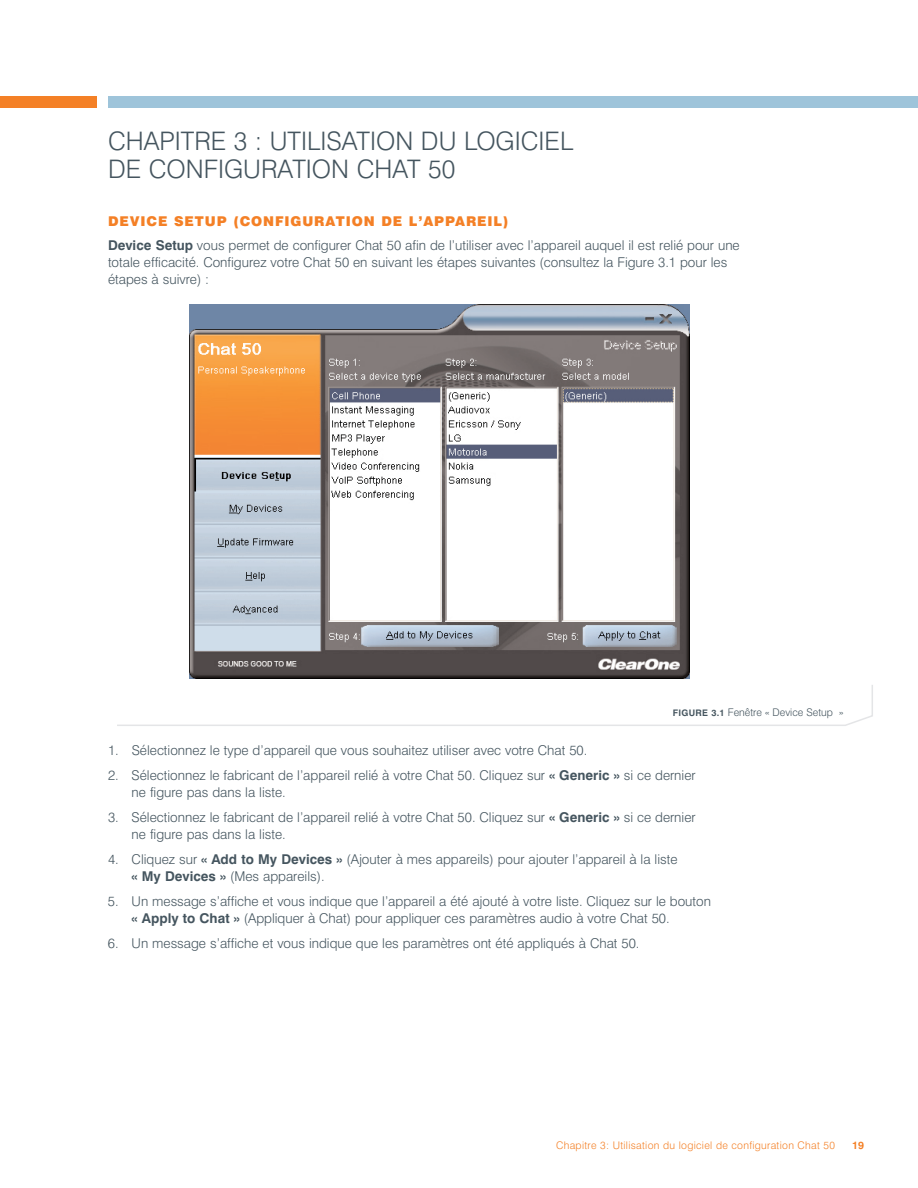
<style>
.page{position:relative;width:918px;height:1188px;background:#fff}
.page>*{position:absolute;margin:0;border:0;box-sizing:border-box;transform-origin:0 0}
.t1{font:300 25.5px/28.5px "Swiss 721 BT";color:#45555f}
.t2{font:300 13.5px/17.2px "Swiss 721 BT";color:#45555f}
.t3{font:300 10.5px "Swiss 721 BT";letter-spacing:.025em;color:#f48026}
.t4{font:300 10.5px "Swiss 721 BT";color:#45555f}
.t5{font:700 10.5px "Swiss 721 BT";color:#f48026}
.s1{font-weight:900;color:#f48026}
.s2{font-weight:700}
.s3{font-weight:700;font-size:9px}
</style>
<div class="page">
<div style="left:0;top:97px;width:96px;height:11px;background:#f48026"></div>
<div style="left:108px;top:97px;width:810px;height:11px;background:#9ec4da"></div>
<img style="left:190px;top:304px;width:499px;height:375px">
<svg style="left:117px;top:685px;width:756px;height:41px"></svg>
<h1 class="t1" style="left:108px;top:127px;width:467px">CHAPITRE 3 : UTILISATION DU LOGICIEL<br>DE CONFIGURATION CHAT 50</h1>
<p class="t2" style="left:108px;top:210px;width:633px;line-height:23.2px"><span class="s1">DEVICE SETUP (CONFIGURATION DE L’APPAREIL)<br></span><span class="s2">Device Setup</span> vous permet de configurer Chat 50 afin de l’utiliser avec l’appareil auquel il est relié pour une</p>
<p class="t2" style="left:108px;top:254px;width:621px">totale efficacité. Configurez votre Chat 50 en suivant les étapes suivantes (consultez la Figure 3.1 pour les étapes à suivre) :</p>
<p class="t4" style="left:673px;top:706px;width:172px"><span class="s3">FIGURE 3.1</span> Fenêtre « Device Setup »</p>
<p class="t2" style="left:108px;top:742px;width:481px">1. Sélectionnez le type d’appareil que vous souhaitez utiliser avec votre Chat 50.</p>
<p class="t2" style="left:132px;top:767px;width:566px;text-indent:-24px">2. Sélectionnez le fabricant de l’appareil relié à votre Chat 50. Cliquez sur <span class="s2">« Generic »</span> si ce dernier ne figure pas dans la liste.</p>
<p class="t2" style="left:132px;top:809px;width:566px;text-indent:-24px">3. Sélectionnez le fabricant de l’appareil relié à votre Chat 50. Cliquez sur <span class="s2">« Generic »</span> si ce dernier ne figure pas dans la liste.</p>
<p class="t2" style="left:132px;top:851px;width:547px;text-indent:-24px">4. Cliquez sur <span class="s2">« Add to My Devices »</span> (Ajouter à mes appareils) pour ajouter l’appareil à la liste <span class="s2">« My Devices »</span> (Mes appareils).</p>
<p class="t2" style="left:132px;top:893px;width:581px;text-indent:-24px">5. Un message s’affiche et vous indique que l’appareil a été ajouté à votre liste. Cliquez sur le bouton <span class="s2">« Apply to Chat »</span> (Appliquer à Chat) pour appliquer ces paramètres audio à votre Chat 50.</p>
<p class="t2" style="left:108px;top:935px;width:533px">6. Un message s’affiche et vous indique que les paramètres ont été appliqués à Chat 50.</p>
<p class="t3" style="left:556px;top:1139px;width:280px">Chapitre 3: Utilisation du logiciel de configuration Chat 50</p>
<p class="t5" style="left:852px;top:1139px;width:13px">19</p>
</div>
